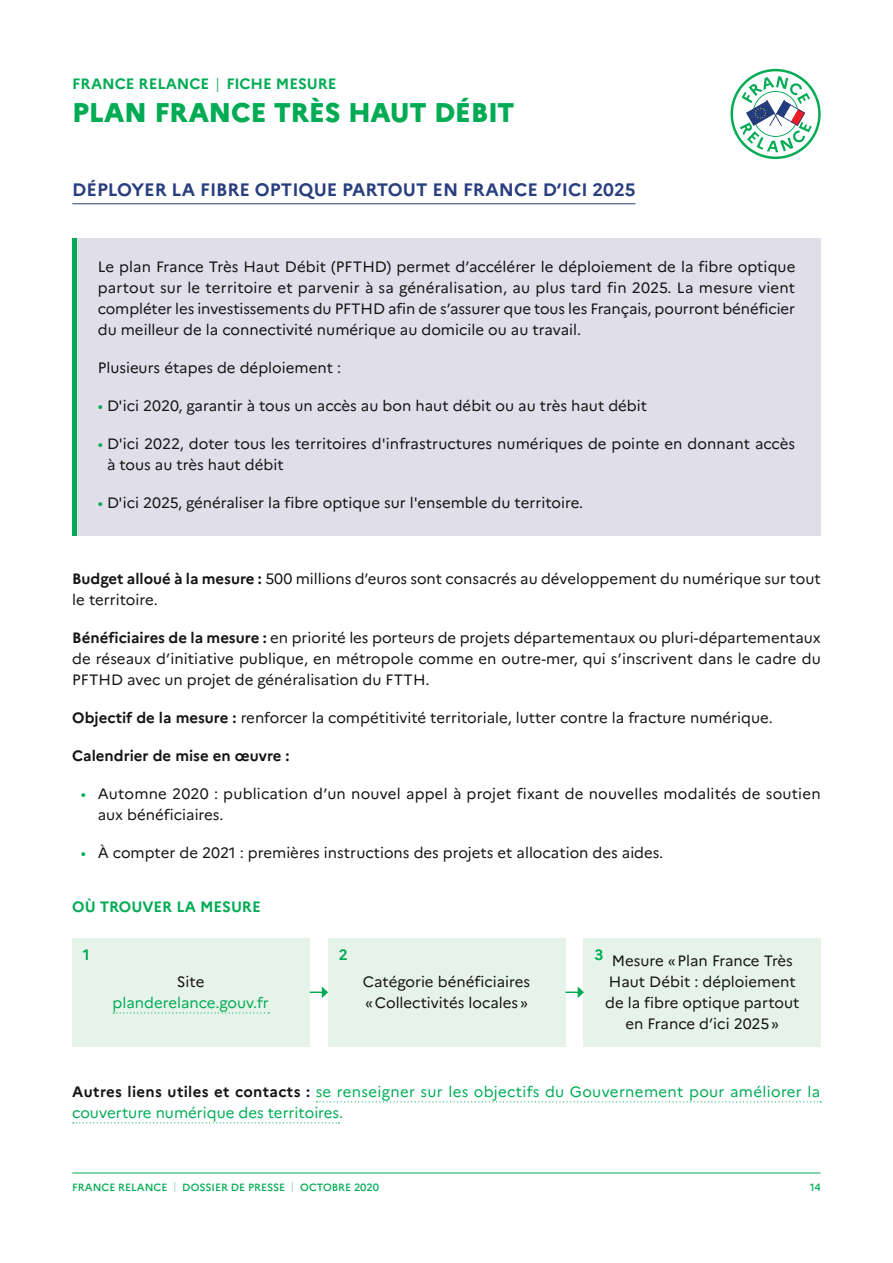
<style>
.page{position:relative;width:893px;height:1263px;background:#fff}
.page>*{position:absolute;margin:0;border:0;box-sizing:border-box;transform-origin:0 0}
.t1{font:800 27px "Marianne";letter-spacing:-.015em;color:#00ab54}
.t2{font:700 18px "Marianne";color:#283e7e}
.t3{font:15px/21px "Marianne";color:#141414}
.t4{font:15px/21px "Marianne";letter-spacing:.005em;color:#00ac56}
.t5{font:700 15px "Marianne";letter-spacing:-.005em;color:#00ab54}
.t6{font:700 15px "Marianne";color:#141414}
.t7{font:700 15px "Marianne";color:#00ac56}
.t8{font:500 10.5px "Marianne";color:#00ab54}
.s1{font-weight:300}
.s2{color:#00ac56}
.s3{font-weight:700}
.s4{font-weight:700;color:#141414}
.s5{font-weight:100}
</style>
<div class="page">
<hr style="left:72px;top:1173px;width:749px;height:1px;background:#00ab54">
<svg style="left:730px;top:69px;width:91px;height:90px"></svg>
<div style="left:72px;top:238px;width:749px;height:298px;background:#dfdee9"></div>
<div style="left:72px;top:238px;width:5px;height:298px;background:#00ab54"></div>
<svg style="left:316px;top:1101px;width:505px;height:1px"></svg>
<svg style="left:73px;top:1122px;width:266px;height:1px"></svg>
<hr style="left:72px;top:204px;width:563px;height:1px;background:#283e7e">
<div style="left:72px;top:938px;width:238px;height:108px;background:#e6f3e8"></div>
<div style="left:328px;top:938px;width:237px;height:108px;background:#e6f3e8"></div>
<div style="left:583px;top:938px;width:238px;height:108px;background:#e6f3e8"></div>
<svg style="left:310px;top:986px;width:18px;height:12px"></svg>
<svg style="left:566px;top:986px;width:18px;height:12px"></svg>
<svg style="left:113px;top:1012px;width:156px;height:1px"></svg>
<p class="t5" style="left:72px;top:75px;width:266px">FRANCE RELANCE <span class="s1">|</span> FICHE MESURE</p>
<h1 class="t1" style="left:72px;top:96px;width:444px">PLAN FRANCE TRÈS HAUT DÉBIT</h1>
<p class="t2" style="left:72px;top:179px;width:565px">DÉPLOYER LA FIBRE OPTIQUE PARTOUT EN FRANCE D’ICI 2025</p>
<p class="t3" style="left:98px;top:256px;width:699px;text-align:justify">Le plan France Très Haut Débit (PFTHD) permet d’accélérer le déploiement de la fibre optique partout sur le territoire et parvenir à sa généralisation, au plus tard fin 2025. La mesure vient compléter les investissements du PFTHD afin de s’assurer que tous les Français, pourront bénéficier du meilleur de la connectivité numérique au domicile ou au travail.</p>
<p class="t3" style="left:98px;top:357px;width:245px">Plusieurs étapes de déploiement :</p>
<p class="t3" style="left:98px;top:395px;width:551px"><span class="s2">•</span> D'ici 2020, garantir à tous un accès au bon haut débit ou au très haut débit</p>
<p class="t3" style="left:107px;top:433px;width:689px;text-indent:-9px"><span class="s2">•</span> D'ici 2022, doter tous les territoires d'infrastructures numériques de pointe en donnant accès à tous au très haut débit</p>
<p class="t3" style="left:98px;top:492px;width:487px"><span class="s2">•</span> D'ici 2025, généraliser la fibre optique sur l'ensemble du territoire.</p>
<p class="t3" style="left:72px;top:568px;width:750px"><span class="s3">Budget alloué à la mesure :</span> 500 millions d’euros sont consacrés au développement du numérique sur tout le territoire.</p>
<p class="t3" style="left:72px;top:627px;width:750px;text-align:justify"><span class="s3">Bénéficiaires de la mesure :</span> en priorité les porteurs de projets départementaux ou pluri-départementaux de réseaux d’initiative publique, en métropole comme en outre-mer, qui s’inscrivent dans le cadre du PFTHD avec un projet de généralisation du FTTH.</p>
<p class="t3" style="left:72px;top:707px;width:702px"><span class="s3">Objectif de la mesure :</span> renforcer la compétitivité territoriale, lutter contre la fracture numérique.</p>
<p class="t6" style="left:72px;top:746px;width:219px">Calendrier de mise en œuvre :</p>
<p class="t3" style="left:98px;top:783px;width:724px;text-indent:-17px"><span class="s2">•</span> Automne 2020 : publication d’un nouvel appel à projet fixant de nouvelles modalités de soutien aux bénéficiaires.</p>
<p class="t3" style="left:81px;top:842px;width:584px"><span class="s2">•</span> À compter de 2021 : premières instructions des projets et allocation des aides.</p>
<p class="t5" style="left:72px;top:898px;width:190px">OÙ TROUVER LA MESURE</p>
<p class="t7" style="left:83px;top:945px;width:8px">1</p>
<p class="t7" style="left:339px;top:945px;width:10px">2</p>
<p class="t7" style="left:595px;top:945px;width:10px">3</p>
<p class="t3" style="left:605px;top:950px;width:196px;text-align:center">Mesure «Plan France Très<br>Haut Débit : déploiement de la fibre optique partout en France d’ici 2025»</p>
<p class="t3" style="left:177px;top:971px;width:29px">Site</p>
<p class="t4" style="left:113px;top:992px;width:158px">planderelance.gouv.fr</p>
<p class="t3" style="left:363px;top:971px;width:169px">Catégorie bénéficiaires «Collectivités locales»</p>
<p class="t4" style="left:72px;top:1081px;width:749px"><span class="s4">Autres liens utiles et contacts :</span> se renseigner sur les objectifs du Gouvernement pour améliorer la couverture numérique des territoires.</p>
<p class="t8" style="left:72px;top:1180px;width:308px">FRANCE RELANCE <span class="s5">|</span> DOSSIER DE PRESSE <span class="s5">|</span> OCTOBRE 2020</p>
<p class="t8" style="left:810px;top:1180px;width:12px">14</p>
</div>
